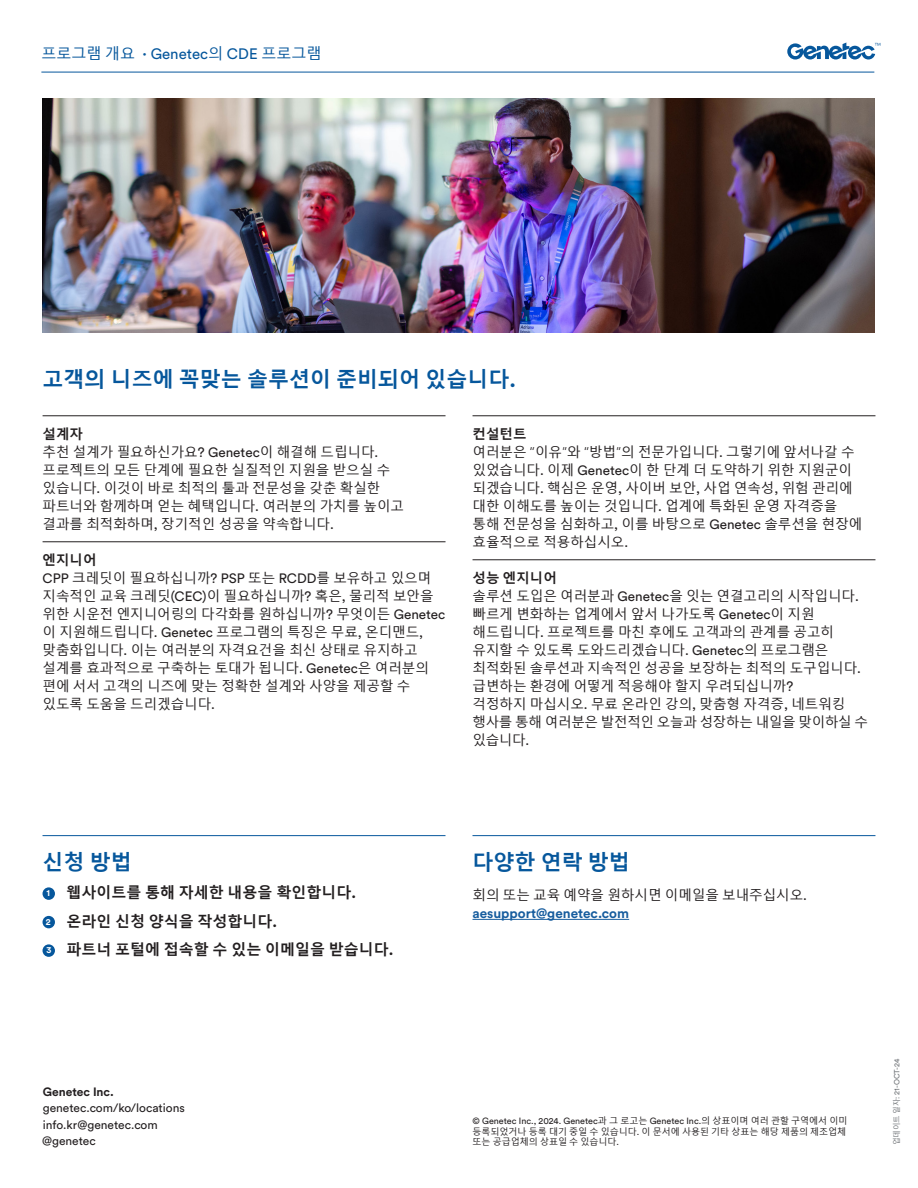
<style>
.page{position:relative;width:918px;height:1188px;background:#fff}
.page>*{position:absolute;margin:0;border:0;box-sizing:border-box;transform-origin:0 0}
.Section_Heading_-_No_Rule{font:700 21px "Malgun Gothic";color:#06579c}
.Section_Heading_-_Rule_Above{font:700 21px "Malgun Gothic";color:#06579c}
.t1{font:700 15px "Malgun Gothic";color:#231f20}
.Document_Type{font:15px "Malgun Gothic";color:#06579c}
.Ruled_List{font:13.5px/18px "Malgun Gothic";color:#231f20}
.Body_Text_2{font:13.5px/18px "Malgun Gothic";color:#231f20}
.Contact_Info_Text{font:12px "Circular Pro";color:#231f20}
.Contact_Info_Heading{font:700 12px "Circular Pro";color:#231f20}
.Paragraph_Style_1{font:9px/10.8px "Malgun Gothic";color:#231f20}
.t2{font:700 9px "Circular Pro";color:#fff}
.DOC_CODE{font:7.5px "Circular Pro";letter-spacing:-.005em;color:#6d7175}
.s1{font-family:"Circular Pro";font-weight:700}
.s2{font-family:"Circular Pro"}
.s3{font-weight:700}
.s4{font-family:"Circular Pro";font-weight:700;color:#175d9e}
.s5{font-family:"Malgun Gothic"}
</style>
<div class="page">
<hr style="left:41px;top:72px;width:833px;height:1px;background:#06579c">
<svg style="left:787px;top:43px;width:93px;height:17px"></svg>
<hr style="left:43px;top:835px;width:403px;height:1px;background:#06579c">
<hr style="left:472px;top:835px;width:403px;height:1px;background:#06579c">
<hr style="left:472px;top:919px;width:157px;height:1px;background:#175d9e">
<hr style="left:43px;top:415px;width:403px;height:1px;background:#231f20">
<hr style="left:43px;top:541px;width:403px;height:1px;background:#231f20">
<hr style="left:473px;top:415px;width:402px;height:1px;background:#231f20">
<hr style="left:473px;top:559px;width:402px;height:1px;background:#231f20">
<img style="left:43px;top:99px;width:831px;height:234px">
<div style="left:43px;top:887px;width:12px;height:13px;background:#06579c;border-radius:50%"></div>
<div style="left:43px;top:916px;width:12px;height:12px;background:#06579c;border-radius:50%"></div>
<div style="left:43px;top:944px;width:12px;height:13px;background:#06579c;border-radius:50%"></div>
<p class="Document_Type" style="left:41px;top:45px;width:282px">프로그램 개요 <span class="s1">·</span> <span class="s2">Genetec</span>의 <span class="s2">CDE</span> 프로그램</p>
<p class="Section_Heading_-_No_Rule" style="left:43px;top:367px;width:475px">고객의 니즈에 꼭맞는 솔루션이 준비되어 있습니다<span class="s2">.</span></p>
<p class="Ruled_List" style="left:43px;top:425px;width:363px"><span class="s3">설계자<br></span>추천 설계가 필요하신가요<span class="s2">? Genetec</span>이 해결해 드립니다<span class="s2">. </span>프로젝트의 모든 단계에 필요한 실질적인 지원을 받으실 수 있습니다<span class="s2">.</span> 이것이 바로 최적의 툴과 전문성을 갖춘 확실한 파트너와 함께하며 얻는 혜택입니다<span class="s2">.</span> 여러분의 가치를 높이고 결과를 최적화하며<span class="s2">,</span> 장기적인 성공을 약속합니다<span class="s2">.</span></p>
<p class="Ruled_List" style="left:43px;top:551px;width:404px"><span class="s3">엔지니어<br></span><span class="s2">CPP</span> 크레딧이 필요하십니까<span class="s2">? PSP</span> 또는 <span class="s2">RCDD</span>를 보유하고 있으며 지속적인 교육 크레딧<span class="s2">(CEC)</span>이 필요하십니까<span class="s2">?</span> 혹은<span class="s2">,</span> 물리적 보안을 위한 시운전 엔지니어링의 다각화를 원하십니까<span class="s2">?</span> 무엇이든 <span class="s2">Genetec </span>이 지원해드립니다<span class="s2">. Genetec</span> 프로그램의 특징은 무료<span class="s2">,</span> 온디맨드<span class="s2">, </span>맞춤화입니다<span class="s2">.</span> 이는 여러분의 자격요건을 최신 상태로 유지하고 설계를 효과적으로 구축하는 토대가 됩니다<span class="s2">. Genetec</span>은 여러분의 편에 서서 고객의 니즈에 맞는 정확한 설계와 사양을 제공할 수 있도록 도움을 드리겠습니다<span class="s2">.</span></p>
<p class="Ruled_List" style="left:473px;top:425px;width:391px"><span class="s3">컨설턴트<br></span>여러분은 “이유”와 “방법”의 전문가입니다<span class="s2">.</span> 그렇기에 앞서나갈 수 있었습니다<span class="s2">.</span> 이제 <span class="s2">Genetec</span>이 한 단계 더 도약하기 위한 지원군이 되겠습니다<span class="s2">.</span> 핵심은 운영<span class="s2">,</span> 사이버 보안<span class="s2">,</span> 사업 연속성<span class="s2">,</span> 위험 관리에 대한 이해도를 높이는 것입니다<span class="s2">.</span> 업계에 특화된 운영 자격증을 통해 전문성을 심화하고<span class="s2">,</span> 이를 바탕으로 <span class="s2">Genetec</span> 솔루션을 현장에 효율적으로 적용하십시오<span class="s2">.</span></p>
<p class="Ruled_List" style="left:473px;top:569px;width:397px"><span class="s3">성능 엔지니어<br></span>솔루션 도입은 여러분과 <span class="s2">Genetec</span>을 잇는 연결고리의 시작입니다<span class="s2">. </span>빠르게 변화하는 업계에서 앞서 나가도록 <span class="s2">Genetec</span>이 지원 해드립니다<span class="s2">.</span> 프로젝트를 마친 후에도 고객과의 관계를 공고히 유지할 수 있도록 도와드리겠습니다<span class="s2">. Genetec</span>의 프로그램은 최적화된 솔루션과 지속적인 성공을 보장하는 최적의 도구입니다<span class="s2">. </span>급변하는 환경에 어떻게 적응해야 할지 우려되십니까<span class="s2">?<br></span>걱정하지 마십시오<span class="s2">.</span> 무료 온라인 강의<span class="s2">,</span> 맞춤형 자격증<span class="s2">,</span> 네트워킹 행사를 통해 여러분은 발전적인 오늘과 성장하는 내일을 맞이하실 수 있습니다<span class="s2">.</span></p>
<p class="Section_Heading_-_Rule_Above" style="left:43px;top:850px;width:91px">신청 방법</p>
<p class="Section_Heading_-_Rule_Above" style="left:472px;top:850px;width:159px">다양한 연락 방법</p>
<p class="Body_Text_2" style="left:472px;top:886px;width:336px">회의 또는 교육 예약을 원하시면 이메일을 보내주십시오<span class="s2">. </span><span class="s4">aesupport@genetec.com</span></p>
<p class="t2" style="left:47px;top:887px;width:5px">1</p>
<p class="t1" style="left:67px;top:884px;width:291px">웹사이트를 통해 자세한 내용을 확인합니다<span class="s2">.</span></p>
<p class="t2" style="left:46px;top:915px;width:6px">2</p>
<p class="t1" style="left:67px;top:913px;width:212px">온라인 신청 양식을 작성합니다<span class="s2">.</span></p>
<p class="t2" style="left:46px;top:944px;width:6px">3</p>
<p class="t1" style="left:67px;top:941px;width:328px">파트너 포털에 접속할 수 있는 이메일을 받습니다<span class="s2">.</span></p>
<p class="Contact_Info_Heading" style="left:43px;top:1084px;width:73px">Genetec Inc.</p>
<p class="Contact_Info_Text" style="left:43px;top:1100px;width:144px">genetec.com/ko/locations</p>
<p class="Contact_Info_Text" style="left:43px;top:1117px;width:116px">info.kr@genetec.com</p>
<p class="Contact_Info_Text" style="left:42px;top:1133px;width:55px">@genetec</p>
<p class="Paragraph_Style_1" style="left:472px;top:1115px;width:377px"><span class="s2">© Genetec Inc., 2024. Genetec</span>과 그 로고는 <span class="s2">Genetec Inc.</span>의 상표이며 여러 관할 구역에서 이미 등록되었거나 등록 대기 중일 수 있습니다<span class="s2">.</span> 이 문서에 사용된 기타 상표는 해당 제품의 제조업체 또는 공급업체의 상표일 수 있습니다<span class="s2">.</span></p>
<p class="DOC_CODE" style="left:892px;top:1145px;width:88px;rotate:-90deg"><span class="s5">업데이트 일자</span>: 21-OCT-24</p>
</div>
